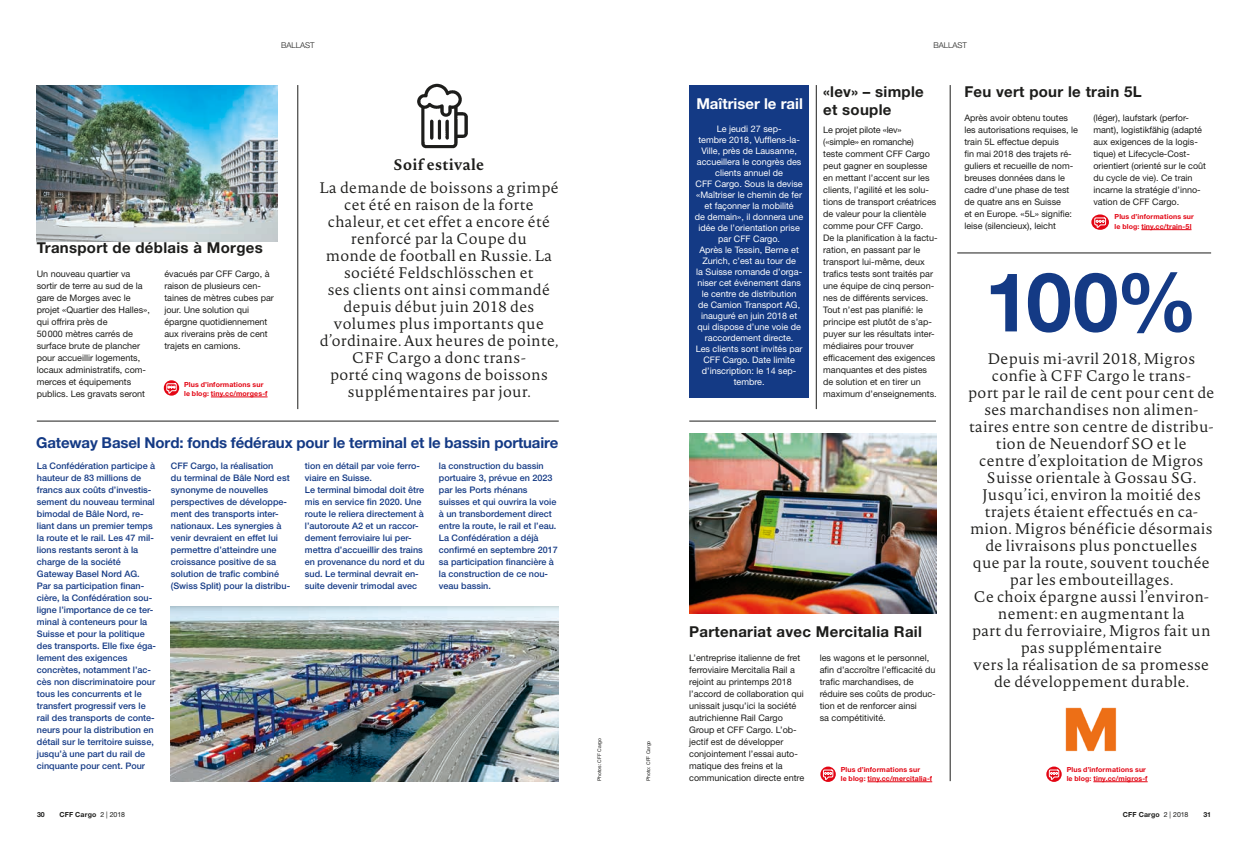
<style>
.page{position:relative;width:1248px;height:842px;background:#fff}
.page>*{position:absolute;margin:0;border:0;box-sizing:border-box;transform-origin:0 0}
.t1{font:700 82px "Helvetica Neue LT Std";color:#143a85}
.t2{font:300 15px/17px "Novel Pro";letter-spacing:.02em;color:#1d1d1b;text-align:center}
.t3{font:700 15px/18px "Helvetica Neue LT Std";letter-spacing:.02em;color:#1d1d1b}
.t4{font:700 15px "Helvetica Neue LT Std";letter-spacing:-.01em;color:#143a85}
.t5{font:700 15px "Helvetica Neue LT Std";color:#fff}
.t6{font:700 15px "Novel Pro";letter-spacing:.02em;color:#1d1d1b}
.t7{font:9px/12px "Helvetica Neue LT Std";color:#1d1d1b}
.t8{font:500 9px/12px "Helvetica Neue LT Std";color:#143a85}
.t9{font:9px/11px "Helvetica Neue LT Std";color:#fff;text-align:center}
.t10{font:300 8px "Helvetica Neue LT Std";color:#1d1d1b}
.t11{font:700 7px/9.5px "Helvetica Neue LT Std";letter-spacing:.02em;color:#e30614}
.t12{font:700 7px/9.5px "Helvetica Neue LT Pro";letter-spacing:.02em;color:#e30614}
.t13{font:700 7px "Helvetica Neue LT Std";letter-spacing:.02em;color:#1d1d1b}
.t14{font:5px "Helvetica Neue LT Pro";color:#1d1d1b}
.s1{font-weight:400}
</style>
<div class="page">
<img style="left:417px;top:83px;width:51px;height:66px">
<div style="left:689px;top:85px;width:120px;height:312px;background:#143a85"></div>
<hr style="left:297px;top:85px;width:1px;height:324px;background:#1d1d1b">
<hr style="left:816px;top:85px;width:1px;height:324px;background:#1d1d1b">
<hr style="left:37px;top:421px;width:521px;height:1px;background:#1d1d1b">
<hr style="left:949px;top:85px;width:1px;height:696px;background:#1d1d1b">
<hr style="left:689px;top:421px;width:246px;height:1px;background:#1d1d1b">
<hr style="left:867px;top:781px;width:65px;height:1px;background:#e30614">
<svg style="left:820px;top:766px;width:15px;height:16px"></svg>
<svg style="left:822px;top:769px;width:11px;height:11px"></svg>
<hr style="left:1093px;top:781px;width:54px;height:1px;background:#e30614">
<svg style="left:1046px;top:766px;width:15px;height:16px"></svg>
<svg style="left:1048px;top:769px;width:11px;height:11px"></svg>
<hr style="left:1141px;top:229px;width:50px;height:1px;background:#e30614">
<svg style="left:1091px;top:214px;width:17px;height:16px"></svg>
<svg style="left:1094px;top:217px;width:11px;height:11px"></svg>
<hr style="left:957px;top:253px;width:253px;height:1px;background:#1d1d1b">
<hr style="left:211px;top:397px;width:56px;height:1px;background:#e30614">
<svg style="left:164px;top:380px;width:15px;height:16px"></svg>
<svg style="left:166px;top:383px;width:11px;height:11px"></svg>
<img style="left:37px;top:85px;width:241px;height:156px">
<img style="left:689px;top:433px;width:246px;height:180px">
<img style="left:171px;top:607px;width:387px;height:174px">
<img style="left:1065px;top:708px;width:51px;height:44px">
<p class="t10" style="left:281px;top:40px;width:35px">BALLAST</p>
<p class="t10" style="left:933px;top:40px;width:35px">BALLAST</p>
<h2 class="t3" style="left:37px;top:238px;width:227px">Transport de déblais à Morges</h2>
<p class="t7" style="left:37px;top:268px;width:115px">Un nouveau quartier va sortir de terre au sud de la gare de Morges avec le projet «Quartier des Halles», qui offrira près de<br>50000 mètres carrés de surface brute de plancher pour accueillir logements, locaux administratifs, com&shy;merces et équipements publics. Les gravats seront</p>
<p class="t7" style="left:164px;top:268px;width:111px">évacués par CFF Cargo, à raison de plusieurs cen&shy;taines de mètres cubes par jour. Une solution qui épargne quotidiennement aux riverains près de cent trajets en camions.</p>
<p class="t11" style="left:184px;top:379px;width:85px">Plus d’informations sur le blog: tiny.cc/morges-f</p>
<h2 class="t6" style="left:393px;top:154px;width:92px">Soif estivale</h2>
<p class="t2" style="left:319px;top:179px;width:241px">La demande de boissons a grimpé cet été en raison de la forte chaleur, et cet effet a encore été renforcé par la Coupe du<br>monde de football en Russie. La société Feldschlösschen et<br>ses clients ont ainsi commandé depuis début juin 2018 des volumes plus importants que d’ordinaire. Aux heures de pointe,<br>CFF Cargo a donc trans-<br>porté cinq wagons de boissons supplémentaires par jour.</p>
<h2 class="t4" style="left:36px;top:434px;width:523px">Gateway Basel Nord: fonds fédéraux pour le terminal et le bassin portuaire</h2>
<p class="t8" style="left:37px;top:460px;width:121px">La Confédération participe à hauteur de 83 millions de francs aux coûts d’investis&shy;sement du nouveau terminal bimodal de Bâle Nord, re&shy;liant dans un premier temps la route et le rail. Les 47 mil&shy;lions restants seront à la charge de la société<br>Gateway Basel Nord AG.<br>Par sa participation finan&shy;cière, la Confédération sou&shy;ligne l’importance de ce ter&shy;minal à conteneurs pour la<br>Suisse et pour la politique des transports. Elle fixe éga&shy;lement des exigences concrètes, notamment l’ac&shy;cès non discriminatoire pour tous les concurrents et le transfert progressif vers le rail des transports de conte&shy;neurs pour la distribution en détail sur le territoire suisse, jusqu’à une part du rail de cinquante pour cent. Pour</p>
<p class="t8" style="left:171px;top:460px;width:121px">CFF Cargo, la réalisation<br>du terminal de Bâle Nord est synonyme de nouvelles perspectives de développe&shy;ment des transports inter&shy;nationaux. Les synergies à venir devraient en effet lui permettre d’atteindre une croissance positive de sa solution de trafic combiné (Swiss Split) pour la distribu-</p>
<p class="t8" style="left:305px;top:460px;width:121px">tion en détail par voie ferro&shy;viaire en Suisse.<br>Le terminal bimodal doit être mis en service fin 2020. Une route le reliera directement à l’autoroute A2 et un raccor&shy;dement ferroviaire lui per&shy;mettra d’accueillir des trains en provenance du nord et du sud. Le terminal devrait en&shy;suite devenir trimodal avec</p>
<p class="t8" style="left:439px;top:460px;width:120px">la construction du bassin portuaire 3, prévue en 2023 par les Ports rhénans suisses et qui ouvrira la voie à un transbordement direct entre la route, le rail et l’eau.<br>La Confédération a déjà confirmé en septembre 2017 sa participation financière à la construction de ce nou&shy;veau bassin.</p>
<p class="t14" style="left:596px;top:781px;width:44px;rotate:-90deg">Photos: CFF Cargo</p>
<p class="t14" style="left:645px;top:781px;width:42px;rotate:-90deg">Photo: CFF Cargo</p>
<h2 class="t5" style="left:696px;top:94px;width:108px">Maîtriser le rail</h2>
<h2 class="t3" style="left:823px;top:82px;width:102px">«lev» – simple et souple</h2>
<h2 class="t3" style="left:964px;top:82px;width:179px">Feu vert pour le train 5L</h2>
<p class="t7" style="left:964px;top:112px;width:115px">Après avoir obtenu toutes les autorisations requises, le train 5L effectue depuis<br>fin mai 2018 des trajets ré&shy;guliers et recueille de nom&shy;breuses données dans le cadre d’une phase de test de quatre ans en Suisse<br>et en Europe. «5L» signifie: leise (silencieux), leicht</p>
<p class="t7" style="left:1093px;top:112px;width:114px">(léger), laufstark (perfor&shy;mant), logistikfähig (adapté aux exigences de la logis&shy;tique) et Lifecycle-Cost&shy;orientiert (orienté sur le coût du cycle de vie). Ce train incarne la stratégie d’inno&shy;vation de CFF Cargo.</p>
<p class="t9" style="left:695px;top:123px;width:110px">Le jeudi 27 sep-<br>tembre 2018, Vufflens-la-<br>Ville, près de Lausanne, accueillera le congrès des clients annuel de<br>CFF Cargo. Sous la devise «Maîtriser le chemin de fer et façonner la mobilité<br>de demain», il donnera une idée de l’orientation prise par CFF Cargo.<br>Après le Tessin, Berne et<br>Zurich, c’est au tour de<br>la Suisse romande d’orga&shy;niser cet événement dans le centre de distribution<br>de Camion Transport AG, inauguré en juin 2018 et qui dispose d’une voie de raccordement directe.<br>Les clients sont invités par<br>CFF Cargo. Date limite d’inscription: le 14 sep&shy;tembre.</p>
<p class="t7" style="left:823px;top:124px;width:116px">Le projet pilote «lev» («simple» en romanche)<br>teste comment CFF Cargo peut gagner en souplesse en mettant l’accent sur les clients, l’agilité et les solu&shy;tions de transport créatrices de valeur pour la clientèle comme pour CFF Cargo.<br>De la planification à la factu&shy;ration, en passant par le transport lui-même, deux trafics tests sont traités par une équipe de cinq person&shy;nes de différents services.<br>Tout n’est pas planifié: le principe est plutôt de s’ap&shy;puyer sur les résultats inter&shy;médiaires pour trouver efficacement des exigences manquantes et des pistes de solution et en tirer un maximum d’enseignements.</p>
<p class="t12" style="left:1114px;top:212px;width:81px">Plus d’informations sur le blog: tiny.cc/train-5l</p>
<h1 class="t1" style="left:984px;top:251px;width:214px">100%</h1>
<p class="t2" style="left:968px;top:350px;width:248px">Depuis mi-avril 2018, Migros confie à CFF Cargo le trans-<br>port par le rail de cent pour cent de ses marchandises non alimen&shy;taires entre son centre de distribu&shy;tion de Neuendorf SO et le<br>centre d’exploitation de Migros<br>Suisse orientale à Gossau SG.<br>Jusqu’ici, environ la moitié des trajets étaient effectués en ca&shy;mion. Migros bénéficie désormais de livraisons plus ponctuelles<br>que par la route, souvent touchée par les embouteillages.<br>Ce choix épargne aussi l’environ&shy;nement: en augmentant la<br>part du ferroviaire, Migros fait un pas supplémentaire<br>vers la réalisation de sa promesse de développement durable.</p>
<h2 class="t3" style="left:689px;top:622px;width:234px">Partenariat avec Mercitalia Rail</h2>
<p class="t7" style="left:689px;top:652px;width:116px">L’entreprise italienne de fret ferroviaire Mercitalia Rail a rejoint au printemps 2018 l’accord de collaboration qui unissait jusqu’ici la société autrichienne Rail Cargo<br>Group et CFF Cargo. L’ob&shy;jectif est de développer conjointement l’essai auto&shy;matique des freins et la communication directe entre</p>
<p class="t7" style="left:819px;top:652px;width:118px">les wagons et le personnel, afin d’accroître l’efficacité du trafic marchandises, de réduire ses coûts de produc&shy;tion et de renforcer ainsi<br>sa compétitivité.</p>
<p class="t11" style="left:840px;top:764px;width:93px">Plus d’informations sur<br>le blog: tiny.cc/mercitalia-f</p>
<p class="t11" style="left:1066px;top:764px;width:82px">Plus d’informations sur le blog: tiny.cc/migros-f</p>
<p class="t13" style="left:37px;top:810px;width:9px">30</p>
<p class="t13" style="left:60px;top:810px;width:67px">CFF Cargo <span class="s1">2 | 2018</span></p>
<p class="t13" style="left:1122px;top:810px;width:67px">CFF Cargo <span class="s1">2 | 2018</span></p>
<p class="t13" style="left:1203px;top:810px;width:9px">31</p>
</div>
